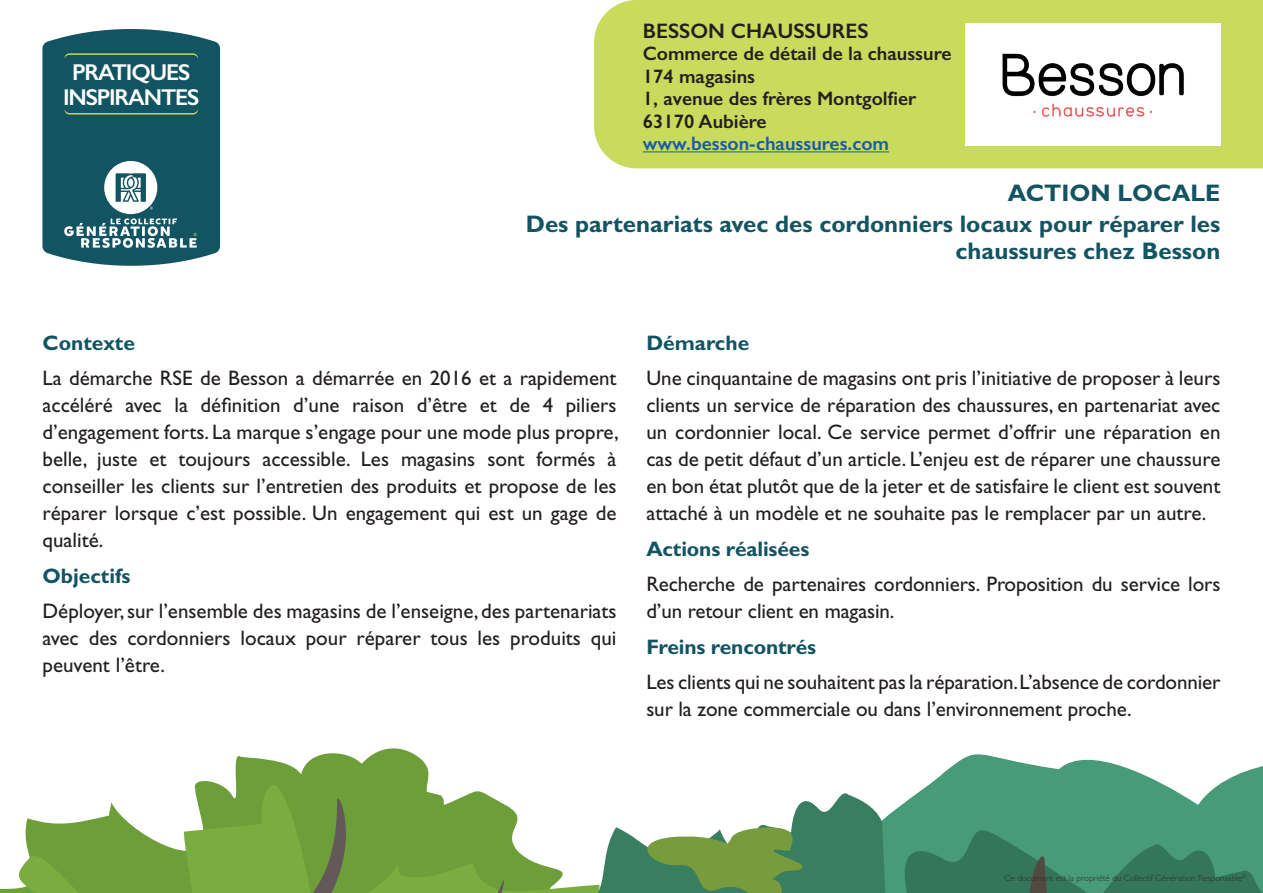
<style>
.page{position:relative;width:1263px;height:893px;background:#fff}
.page>*{position:absolute;margin:0;border:0;box-sizing:border-box;transform-origin:0 0}
.t1{font:700 24px/31.2px "Gill Sans";color:#135462;text-align:right}
.t2{font:600 22.95px/25px "Gill Sans";letter-spacing:-.05em;color:#fff;text-align:center}
.t3{font:21px/27px "Gill Sans";letter-spacing:-.005em;color:#231f20;text-align:justify}
.t4{font:700 21px "Gill Sans";letter-spacing:-.005em;color:#135462}
.t5{font:600 21px "Gill Sans";color:#231f20}
.t6{font:600 19.5px/22.5px "Gill Sans";color:#231f20}
.t7{font:600 19.5px "Gill Sans";color:#175d9e}
.t8{font:300 9px "Gill Sans";color:#312f30}
</style>
<div class="page">
<svg style="left:42px;top:29px;width:179px;height:237px;background:#2f6874"></svg>
<div style="left:594px;top:0;width:669px;height:168px;background:#c8db5c"></div>
<svg style="left:0;top:753px;width:375px;height:140px"></svg>
<svg style="left:6px;top:771px;width:369px;height:122px"></svg>
<svg style="left:75px;top:789px;width:300px;height:104px"></svg>
<svg style="left:375px;top:748px;width:888px;height:65px"></svg>
<svg style="left:364px;top:813px;width:103px;height:80px;background:#6fa13a"></svg>
<svg style="left:467px;top:784px;width:430px;height:24px"></svg>
<svg style="left:467px;top:808px;width:796px;height:85px"></svg>
<svg style="left:625px;top:827px;width:638px;height:66px;background:#4c8d65"></svg>
<img style="left:965px;top:23px;width:255px;height:123px">
<hr style="left:643px;top:151px;width:246px;height:1px;background:#175d9e">
<p class="t2" style="left:63px;top:59px;width:138px">PRATIQUES<br>INSPIRANTES</p>
<p class="t5" style="left:643px;top:18px;width:227px">BESSON CHAUSSURES</p>
<p class="t6" style="left:643px;top:42px;width:310px">Commerce de détail de la chaussure<br>174 magasins<br>1, avenue des frères Montgolfier<br>63170 Aubière</p>
<p class="t7" style="left:643px;top:132px;width:248px">www.besson-chaussures.com</p>
<p class="t1" style="left:526px;top:177px;width:696px">ACTION LOCALE<br>Des partenariats avec des cordonniers locaux pour réparer les</p>
<p class="t1" style="left:955px;top:235px;width:266px">chaussures chez Besson</p>
<p class="t4" style="left:43px;top:330px;width:94px">Contexte</p>
<p class="t3" style="left:43px;top:365px;width:578px">La démarche RSE de Besson a démarrée en 2016 et a rapidement accéléré avec la définition d’une raison d’être et de 4 piliers d’engagement forts. La marque s’engage pour une mode plus propre, belle, juste et toujours accessible. Les magasins sont formés à conseiller les clients sur l’entretien des produits et propose de les réparer lorsque c’est possible. Un engagement qui est un gage de qualité.</p>
<p class="t4" style="left:43px;top:563px;width:89px">Objectifs</p>
<p class="t3" style="left:43px;top:598px;width:576px">Déployer, sur l’ensemble des magasins de l’enseigne, des partenariats avec des cordonniers locaux pour réparer tous les produits qui peuvent l’être.</p>
<p class="t4" style="left:646px;top:330px;width:104px">Démarche</p>
<p class="t3" style="left:646px;top:365px;width:576px">Une cinquantaine de magasins ont pris l’initiative de proposer à leurs clients un service de réparation des chaussures, en partenariat avec un cordonnier local. Ce service permet d’offrir une réparation en cas de petit défaut d’un article. L’enjeu est de réparer une chaussure en bon état plutôt que de la jeter et de satisfaire le client est souvent attaché à un modèle et ne souhaite pas le remplacer par un autre.</p>
<p class="t4" style="left:646px;top:536px;width:164px">Actions réalisées</p>
<p class="t3" style="left:646px;top:571px;width:576px">Recherche de partenaires cordonniers. Proposition du service lors d’un retour client en magasin.</p>
<p class="t4" style="left:646px;top:634px;width:171px">Freins rencontrés</p>
<p class="t3" style="left:646px;top:669px;width:576px">Les clients qui ne souhaitent pas la réparation. L’absence de cordonnier sur la zone commerciale ou dans l’environnement proche.</p>
<p class="t8" style="left:1004px;top:872px;width:243px">Ce document est la propriété du Collectif Génération Responsable<sup>©</sup></p>
</div>
